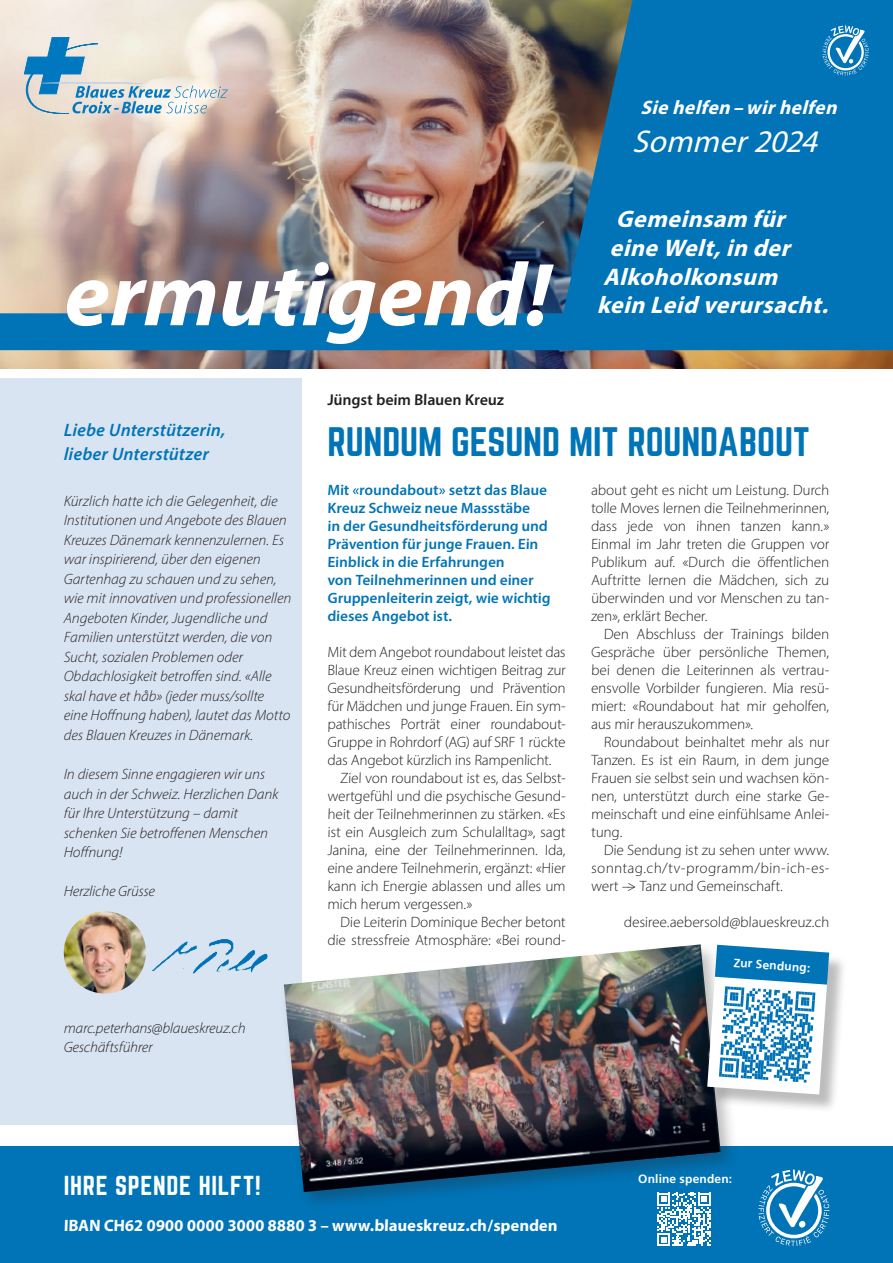
<style>
.page{position:relative;width:893px;height:1263px;background:#fff}
.page>*{position:absolute;margin:0;border:0;box-sizing:border-box;transform-origin:0 0}
.t1{font:italic 700 90px "Myriad Pro";color:#fff}
.t2{font:36px "Norwester BK";letter-spacing:-.005em;color:#0074b7}
.t3{font:italic 31.5px "Myriad Pro";color:#fff}
.t4{font:italic 700 24px "Myriad Pro";color:#fff}
.t5{font:24px "Norwester BK";letter-spacing:.03em;color:#fff}
.t6{font:italic 700 19.5px "Myriad Pro";color:#fff}
.t7{font:italic 600 18px/24px "Myriad Pro";letter-spacing:.015em;color:#0074b7}
.t8{font:700 16.5px "Myriad Pro";color:#fff}
.t9{font:600 15.75px "Myriad Pro";color:#231f20}
.t10{font:300 15px/18px "Myriad Pro";letter-spacing:-.005em;color:#231f20;text-align:justify}
.t11{font:italic 300 15px/19.5px "Myriad Pro";letter-spacing:.005em;color:#231f20}
.t12{font:600 15px/18px "Myriad Pro";letter-spacing:.005em;color:#0074b7}
.t13{font:700 12px "Frutiger LT Std";letter-spacing:.015em;color:#fff}
</style>
<div class="page">
<img style="left:0;top:350px;width:893px;height:19px">
<div style="left:0;top:378px;width:302px;height:747px;background:#d8e4f2"></div>
<div style="left:0;top:1147px;width:893px;height:116px;background:#0074b7"></div>
<img style="left:0;top:0;width:893px;height:350px">
<img style="left:64px;top:911px;width:82px;height:82px;border-radius:41px">
<img style="left:152px;top:939px;width:115px;height:35px">
<svg style="left:822px;top:26px;width:47px;height:50px"></svg>
<svg style="left:657px;top:1212px;width:54px;height:34px"></svg>
<svg style="left:758px;top:1169px;width:71px;height:77px"></svg>
<div style="left:280px;top:941px;width:460px;height:271px;background:#231f20;opacity:.3"></div>
<img style="left:284px;top:944px;width:437px;height:248px">
<svg style="left:24px;top:37px;width:204px;height:77px;background:#c2d1d4"></svg>
<div style="left:710px;top:947px;width:138px;height:166px;background:#231f20;opacity:.3"></div>
<svg style="left:707px;top:945px;width:122px;height:149px"></svg>
<h1 class="t1" style="left:64px;top:236px;width:487px">ermutigend!</h1>
<h3 class="t6" style="left:641px;top:95px;width:203px">Siehelfen – wirhelfen</h3>
<h3 class="t3" style="left:632px;top:122px;width:196px">Sommer2024</h3>
<h3 class="t4" style="left:616px;top:203px;width:178px">Gemeinsam für</h3>
<h3 class="t4" style="left:610px;top:232px;width:189px">eineWelt,in der</h3>
<h3 class="t4" style="left:603px;top:261px;width:183px">Alkoholkonsum</h3>
<h3 class="t4" style="left:597px;top:290px;width:240px">kein Leid verursacht.</h3>
<p class="t7" style="left:64px;top:418px;width:163px">Liebe Unterstützerin, lieber Unterstützer</p>
<p class="t11" style="left:64px;top:491px;width:230px">Kürzlich hatte ich die Gelegenheit, die Institutionen und Angebote des Blauen Kreuzes Dänemark kennenzulernen. Es war inspirierend, über den eigenen Gartenhag zu schauen und zu sehen, wie mit innovativen und professionellen Angeboten Kinder, Jugendliche und Familien unterstützt werden, die von Sucht, sozialen Problemen oder Obdachlosigkeit betroffen sind. «Alle skal have et håb» (jeder muss/sollte eine Hoffnung haben), lautet das Motto des Blauen Kreuzes in Dänemark.</p>
<p class="t11" style="left:64px;top:764px;width:216px">In diesem Sinne engagieren wir uns auch in der Schweiz. Herzlichen Dank für Ihre Unterstützung – damit schenken Sie betroffenen Menschen<br>Hoffnung!</p>
<p class="t11" style="left:64px;top:881px;width:93px">Herzliche Grüsse</p>
<p class="t11" style="left:64px;top:1018px;width:184px">marc.peterhans@blaueskreuz.ch<br>Geschäftsführer</p>
<p class="t9" style="left:327px;top:389px;width:179px">Jüngst beim Blauen Kreuz</p>
<h2 class="t2" style="left:327px;top:419px;width:484px">RUNDUM GESUND MIT ROUNDABOUT</h2>
<p class="t12" style="left:327px;top:480px;width:225px">Mit «roundabout» setzt das Blaue<br>Kreuz Schweiz neue Massstäbe<br>in der Gesundheitsförderung und<br>Prävention für junge Frauen. Ein<br>Einblick in die Erfahrungen<br>von Teilnehmerinnen und einer<br>Gruppenleiterin zeigt, wie wichtig dieses Angebot ist.</p>
<p class="t10" style="left:327px;top:643px;width:240px">Mit dem Angebot roundabout leistet das</p>
<p class="t10" style="left:327px;top:661px;width:240px">Blaue Kreuz einen wichtigen Beitrag zur</p>
<p class="t10" style="left:327px;top:679px;width:240px">Gesundheitsförderung und Prävention</p>
<p class="t10" style="left:327px;top:697px;width:240px">für Mädchen und junge Frauen. Ein sym-</p>
<p class="t10" style="left:327px;top:715px;width:240px">pathisches Porträt einer roundabout-</p>
<p class="t10" style="left:327px;top:733px;width:240px">Gruppe in Rohrdorf (AG) auf SRF 1 rückte</p>
<p class="t10" style="left:327px;top:751px;width:226px">das Angebot kürzlich ins Rampenlicht.</p>
<p class="t10" style="left:340px;top:769px;width:227px">Ziel von roundabout ist es, das Selbst-</p>
<p class="t10" style="left:327px;top:787px;width:240px">wertgefühl und die psychische Gesund-</p>
<p class="t10" style="left:327px;top:805px;width:240px">heit der Teilnehmerinnen zu stärken. «Es</p>
<p class="t10" style="left:327px;top:823px;width:240px">ist ein Ausgleich zum Schulalltag», sagt</p>
<p class="t10" style="left:327px;top:841px;width:240px">Janina, eine der Teilnehmerinnen. Ida,</p>
<p class="t10" style="left:327px;top:859px;width:240px">eine andere Teilnehmerin, ergänzt: «Hier</p>
<p class="t10" style="left:327px;top:877px;width:240px">kann ich Energie ablassen und alles um</p>
<p class="t10" style="left:327px;top:895px;width:147px">mich herum vergessen.»</p>
<p class="t10" style="left:340px;top:913px;width:227px">Die Leiterin Dominique Becher betont</p>
<p class="t10" style="left:327px;top:931px;width:239px">die stressfreie Atmosphäre: «Bei round-</p>
<p class="t10" style="left:591px;top:481px;width:240px">about geht es nicht um Leistung. Durch tolle Moves lernen die Teilnehmerinnen, dass jede von ihnen tanzen kann.» Einmal im Jahr treten die Gruppen vor Publikum auf. «Durch die öffentlichen Auftritte lernen die Mädchen, sich zu überwinden und vor Menschen zu tan&shy;zen», erklärt Becher.</p>
<p class="t10" style="left:591px;top:625px;width:240px;text-indent:13px">Den Abschluss der Trainings bilden Gespräche über persönliche Themen, bei denen die Leiterinnen als vertrau&shy;ensvolle Vorbilder fungieren. Mia resü&shy;miert: «Roundabout hat mir geholfen, aus mir herauszukommen».</p>
<p class="t10" style="left:591px;top:733px;width:240px;text-indent:13px">Roundabout beinhaltet mehr als nur Tanzen. Es ist ein Raum, in dem junge Frauen sie selbst sein und wachsen kön&shy;nen, unterstützt durch eine starke Ge&shy;meinschaft und eine einfühlsame Anlei&shy;tung.</p>
<p class="t10" style="left:591px;top:841px;width:240px;text-indent:13px">Die Sendung ist zu sehen unter www. sonntag.ch/tv-programm/bin-ich-es&shy;wert ––&gt; Tanz und Gemeinschaft.</p>
<p class="t10" style="left:624px;top:913px;width:208px">desiree.aebersold@blaueskreuz.ch</p>
<p class="t13" style="left:734px;top:955px;width:78px;rotate:4deg">Zur Sendung:</p>
<h3 class="t5" style="left:64px;top:1170px;width:199px">IHRE SPENDE HILFT!</h3>
<p class="t8" style="left:64px;top:1215px;width:496px">IBAN CH62 0900 0000 3000 8880 3 – www.blaueskreuz.ch/spenden</p>
<p class="t13" style="left:638px;top:1171px;width:96px">Online spenden:</p>
</div>
